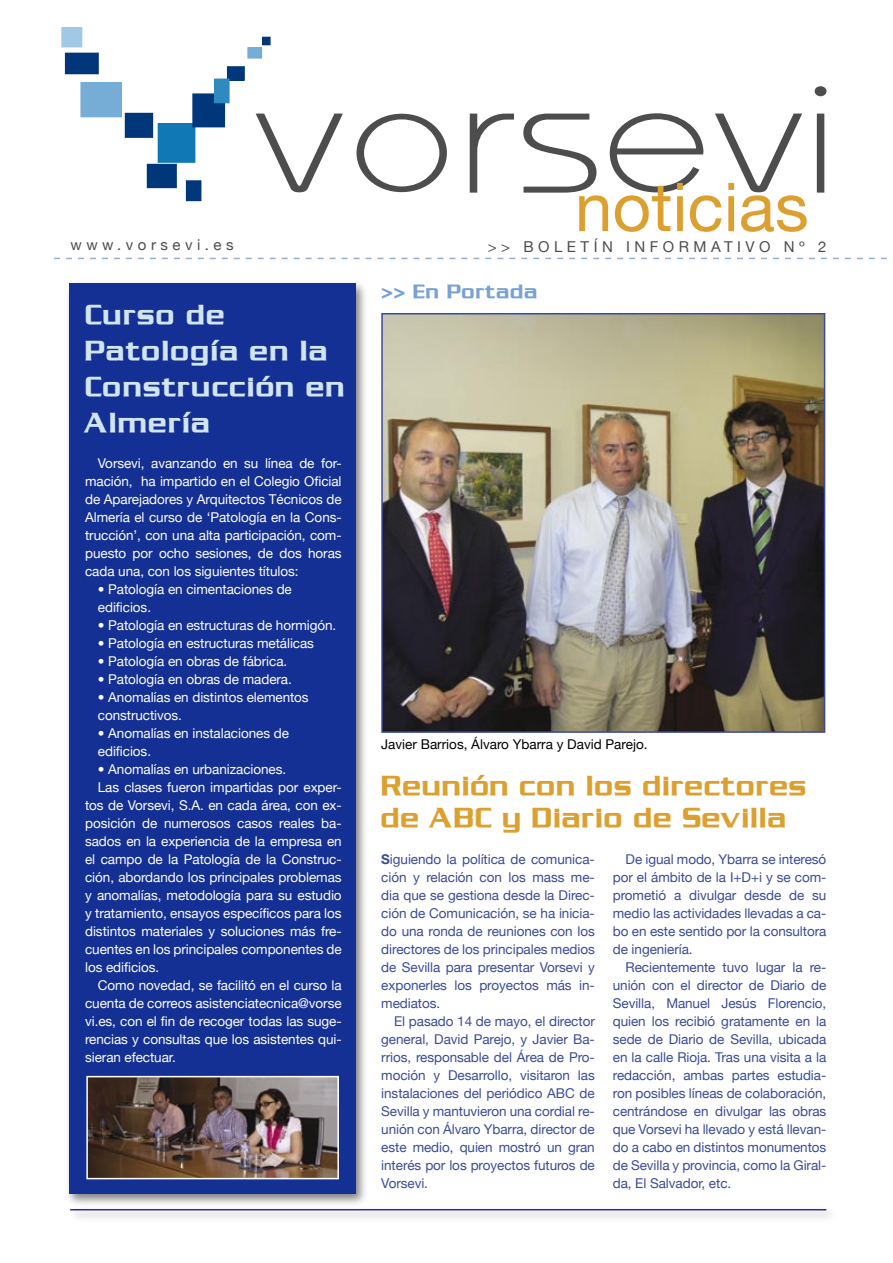
<style>
.page{position:relative;width:893px;height:1263px;background:#fff}
.page>*{position:absolute;margin:0;border:0;box-sizing:border-box;transform-origin:0 0}
.t1{font:67.5px "Helvetica Neue";color:#dca030}
.t2{font:700 30px "Chaney";letter-spacing:-.01em;color:#dca030}
.t3{font:700 30px/36px "Chaney";color:#d1e5f0}
.t4{font:700 21px "Chaney";color:#78a1d5}
.t5{font:15px "Helvetica Neue";letter-spacing:.3em;color:#4d4d4d}
.texto_normal{font:13.5px/18px "Helvetica Neue";letter-spacing:-.005em;color:#3b4b97;text-align:justify}
.texto_normal-2{font:13.5px/18px "Helvetica Neue";letter-spacing:-.005em;color:#fff;text-align:justify}
.texto_normal-3{font:13.5px "Helvetica Neue";color:#000}
.s1{font-weight:700}
</style>
<div class="page">
<div style="left:64px;top:278px;width:305px;height:930px;background:#000;opacity:.5"></div>
<div style="left:69px;top:283px;width:286px;height:911px;background:#143094"></div>
<img style="left:384px;top:316px;width:438px;height:414px">
<div style="left:381px;top:313px;width:444px;height:420px;border:2px solid #3b4b97"></div>
<div style="left:158px;top:124px;width:37px;height:38px;background:#0f78b5"></div>
<div style="left:158px;top:123px;width:37px;height:40px;border:1px solid #0f78b5"></div>
<div style="left:147px;top:164px;width:29px;height:24px;background:#00367a"></div>
<div style="left:147px;top:164px;width:30px;height:24px;border:1px solid #00367a"></div>
<div style="left:125px;top:113px;width:28px;height:24px;background:#00367a"></div>
<div style="left:125px;top:113px;width:28px;height:25px;border:1px solid #00367a"></div>
<div style="left:193px;top:94px;width:32px;height:33px;background:#00367a"></div>
<div style="left:192px;top:93px;width:33px;height:34px;border:1px solid #00367a"></div>
<div style="left:227px;top:67px;width:17px;height:13px;background:#00367a"></div>
<div style="left:227px;top:66px;width:18px;height:15px;border:1px solid #00367a"></div>
<div style="left:65px;top:53px;width:33px;height:21px;background:#00367a"></div>
<div style="left:65px;top:53px;width:34px;height:21px;border:1px solid #00367a"></div>
<div style="left:263px;top:37px;width:7px;height:8px;background:#00367a"></div>
<div style="left:262px;top:37px;width:9px;height:8px;border:1px solid #00367a"></div>
<div style="left:81px;top:83px;width:40px;height:34px;background:#75add6"></div>
<div style="left:80px;top:82px;width:42px;height:35px;border:1px solid #75add6"></div>
<div style="left:62px;top:28px;width:20px;height:19px;background:#a1c9e5"></div>
<div style="left:61px;top:27px;width:21px;height:20px;border:1px solid #a1c9e5"></div>
<div style="left:248px;top:48px;width:14px;height:10px;background:#75add6"></div>
<div style="left:247px;top:47px;width:15px;height:12px;border:1px solid #75add6"></div>
<div style="left:215px;top:79px;width:14px;height:24px;background:#2e8abf"></div>
<div style="left:214px;top:79px;width:16px;height:24px;border:1px solid #2e8abf"></div>
<div style="left:186px;top:181px;width:15px;height:20px;background:#00367a"></div>
<div style="left:186px;top:180px;width:15px;height:21px;border:1px solid #00367a"></div>
<svg style="left:356px;top:114px;width:91px;height:78px"></svg>
<svg style="left:470px;top:114px;width:44px;height:79px"></svg>
<svg style="left:523px;top:114px;width:73px;height:79px"></svg>
<svg style="left:715px;top:114px;width:87px;height:78px"></svg>
<svg style="left:815px;top:86px;width:11px;height:107px"></svg>
<svg style="left:256px;top:114px;width:87px;height:78px"></svg>
<img style="left:608px;top:113px;width:97px;height:620px">
<svg style="left:611px;top:114px;width:91px;height:77px"></svg>
<svg style="left:54px;top:258px;width:839px;height:1px"></svg>
<div style="left:67px;top:1203px;width:771px;height:21px;background:#f5f5f5"></div>
<hr style="left:70px;top:1209px;width:756px;height:1px;background:#392e7a">
<img style="left:89px;top:1079px;width:247px;height:97px">
<div style="left:86px;top:1076px;width:253px;height:103px;border:2px solid #fff"></div>
<p class="t5" style="left:71px;top:235px;width:165px">www.vorsevi.es</p>
<p class="t3" style="left:85px;top:296px;width:262px">Curso de<br>Patología en la<br>Construcción en<br>Almería</p>
<p class="texto_normal-2" style="left:85px;top:454px;width:258px;text-indent:13px">Vorsevi, avanzando en su línea de for&shy;mación, ha impartido en el Colegio Oficial de Aparejadores y Arquitectos Técnicos de Almería el curso de ‘Patología en la Cons&shy;trucción’, con una alta participación, com&shy;puesto por ocho sesiones, de dos horas cada una, con los siguientes títulos:</p>
<p class="texto_normal-2" style="left:98px;top:580px;width:196px">• Patología en cimentaciones de</p>
<p class="texto_normal-2" style="left:98px;top:598px;width:55px">edificios.</p>
<p class="texto_normal-2" style="left:98px;top:616px;width:240px">• Patología en estructuras de hormigón.</p>
<p class="texto_normal-2" style="left:98px;top:634px;width:218px">• Patología en estructuras metálicas</p>
<p class="texto_normal-2" style="left:98px;top:652px;width:191px">• Patología en obras de fábrica.</p>
<p class="texto_normal-2" style="left:98px;top:670px;width:196px">• Patología en obras de madera.</p>
<p class="texto_normal-2" style="left:98px;top:688px;width:212px">• Anomalías en distintos elementos</p>
<p class="texto_normal-2" style="left:98px;top:706px;width:86px">constructivos.</p>
<p class="texto_normal-2" style="left:98px;top:724px;width:193px">• Anomalías en instalaciones de</p>
<p class="texto_normal-2" style="left:98px;top:742px;width:55px">edificios.</p>
<p class="texto_normal-2" style="left:98px;top:760px;width:190px">• Anomalías en urbanizaciones.</p>
<p class="texto_normal-2" style="left:85px;top:778px;width:258px;text-indent:13px">Las clases fueron impartidas por exper&shy;tos de Vorsevi, S.A. en cada área, con ex&shy;posición de numerosos casos reales ba&shy;sados en la experiencia de la empresa en el campo de la Patología de la Construc&shy;ción, abordando los principales problemas y anomalías, metodología para su estudio y tratamiento, ensayos específicos para los distintos materiales y soluciones más fre&shy;cuentes en los principales componentes de los edificios.</p>
<p class="texto_normal-2" style="left:85px;top:976px;width:258px;text-indent:13px">Como novedad, se facilitó en el curso la cuenta de correos asistenciatecnica@vorse vi.es, con el fin de recoger todas las suge&shy;rencias y consultas que los asistentes qui&shy;sieran efectuar.</p>
<p class="t1" style="left:575px;top:167px;width:235px">noticias</p>
<p class="t5" style="left:488px;top:237px;width:340px">&gt;&gt; BOLETÍN INFORMATIVO Nº 2</p>
<p class="t4" style="left:381px;top:280px;width:159px">&gt;&gt; En Portada</p>
<p class="texto_normal-3" style="left:381px;top:736px;width:268px">Javier Barrios, Álvaro Ybarra y David Parejo.</p>
<p class="t2" style="left:381px;top:769px;width:428px">Reunión con los directores</p>
<p class="t2" style="left:381px;top:800px;width:408px">de ABC y Diario de Sevilla</p>
<p class="texto_normal" style="left:381px;top:850px;width:215px"><span class="s1">S</span>iguiendo la política de comunica&shy;ción y relación con los mass me&shy;dia que se gestiona desde la Direc&shy;ción de Comunicación, se ha inicia&shy;do una ronda de reuniones con los directores de los principales medios de Sevilla para presentar Vorsevi y exponerles los proyectos más in&shy;mediatos.</p>
<p class="texto_normal" style="left:381px;top:1012px;width:215px;text-indent:13px">El pasado 14 de mayo, el director general, David Parejo, y Javier Ba&shy;rrios, responsable del Área de Pro&shy;moción y Desarrollo, visitaron las instalaciones del periódico ABC de Sevilla y mantuvieron una cordial re&shy;unión con Álvaro Ybarra, director de este medio, quien mostró un gran interés por los proyectos futuros de Vorsevi.</p>
<p class="texto_normal" style="left:613px;top:850px;width:215px;text-indent:13px">De igual modo, Ybarra se interesó por el ámbito de la I+D+i y se com&shy;prometió a divulgar desde de su medio las actividades llevadas a ca&shy;bo en este sentido por la consultora de ingeniería.</p>
<p class="texto_normal" style="left:613px;top:958px;width:215px;text-indent:13px">Recientemente tuvo lugar la re&shy;unión con el director de Diario de Sevilla, Manuel Jesús Florencio, quien los recibió gratamente en la sede de Diario de Sevilla, ubicada en la calle Rioja. Tras una visita a la redacción, ambas partes estudia&shy;ron posibles líneas de colaboración, centrándose en divulgar las obras que Vorsevi ha llevado y está llevan&shy;do a cabo en distintos monumentos de Sevilla y provincia, como la Giral&shy;da, El Salvador, etc.</p>
</div>
